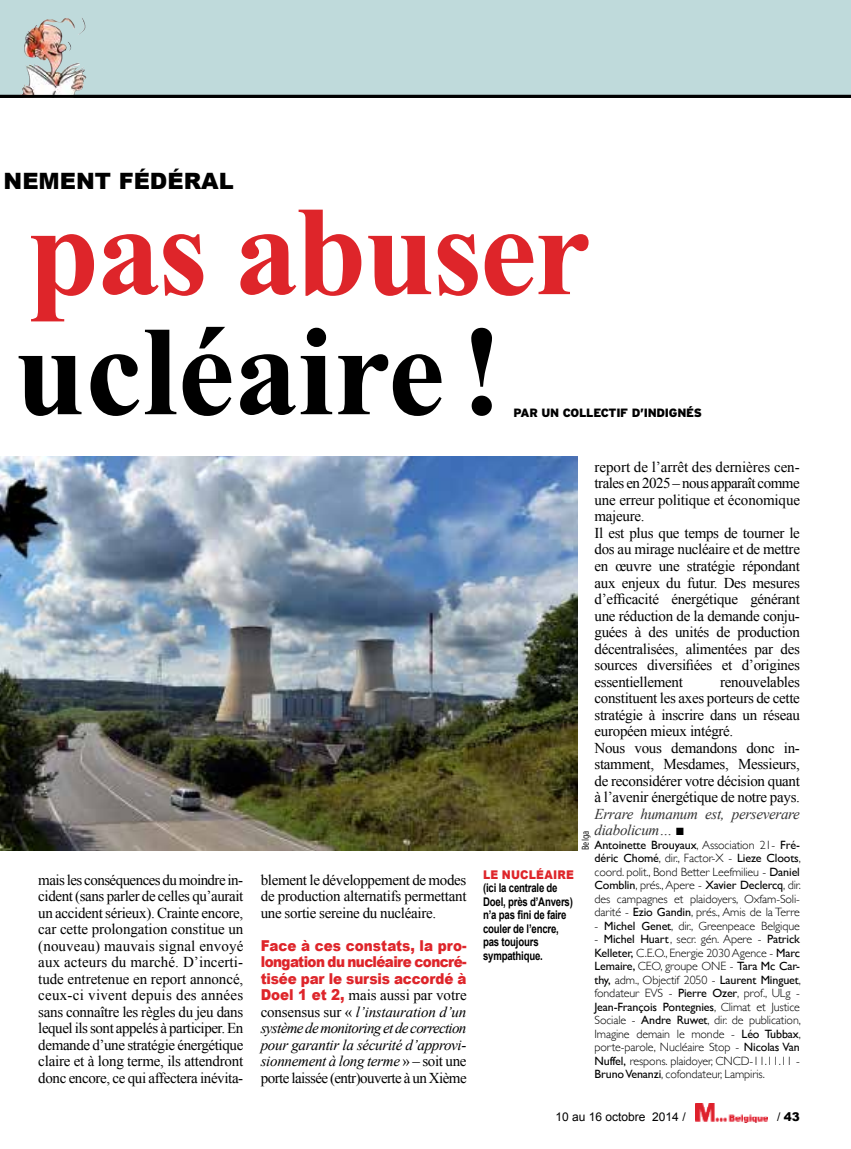
<style>
.page{position:relative;width:851px;height:1149px;background:#fff}
.page>*{position:absolute;margin:0;border:0;box-sizing:border-box;transform-origin:0 0}
.t1{font:700 127.5px "Times New Roman";letter-spacing:-.02em;color:#de252a}
.t2{font:700 127.5px "Times New Roman";color:#000}
.t3{font:900 22.5px "Arial";color:#000}
.t4{font:15px/16.5px "Times New Roman";letter-spacing:-.02em;color:#000;text-align:justify}
.t5{font:italic 15px/16.5px "Times New Roman";letter-spacing:-.02em;color:#000;text-align:justify}
.t6{font:900 15px/16.5px "Arial";letter-spacing:-.04em;color:#de252a;text-align:justify;scale:.9 1}
.t7{font:italic 15px/16.5px "Times New Roman";letter-spacing:-.02em;color:#343434}
.t8{font:300 12px/13.5px "Gill Sans";letter-spacing:-.01em;color:#000;text-align:justify}
.t9{font:700 12px/13.5px "Arial";letter-spacing:-.02em;color:#000;scale:.8 1}
.t10{font:900 12px "Interstate";letter-spacing:-.02em;color:#000}
.t11{font:12px "Arial";color:#000}
.t12{font:900 12px "Arial";letter-spacing:.02em;color:#de252a;scale:.9 1}
.t13{font:900 12px "Arial";color:#000}
.t14{font:300 condensed 9.75px "Interstate";color:#000}
.s1{font-family:"Arial";font-weight:900;font-style:normal;color:#de252a}
.s2{font-style:normal}
.s3{color:#000}
.s4{font-weight:400}
</style>
<div class="page">
<div style="left:0;top:0;width:850px;height:98px;background:#bfdadb"></div>
<img style="left:20px;top:18px;width:66px;height:77px">
<hr style="left:0;top:95px;width:850px;height:3px;background:#000">
<img style="left:0;top:457px;width:577px;height:392px">
<img style="left:695px;top:1103px;width:72px;height:19px">
<h2 class="t3" style="left:4px;top:164px;width:231px">NEMENT FÉDÉRAL</h2>
<h1 class="t1" style="left:29px;top:163px;width:563px">pas abuser</h1>
<h1 class="t2" style="left:15px;top:283px;width:489px">ucléaire !</h1>
<p class="t10" style="left:513px;top:406px;width:190px">PAR UN COLLECTIF D’INDIGNÉS</p>
<p class="t4" style="left:38px;top:871px;width:206px">mais les conséquences du moindre in&shy;cident (sans parler de celles qu’aurait un accident sérieux). Crainte encore, car cette prolongation constitue un (nouveau) mauvais signal envoyé aux acteurs du marché. D’incerti&shy;tude entretenue en report annoncé, ceux-ci vivent depuis des années sans connaître les règles du jeu dans lequel ils sont appelés à participer. En demande d’une stratégie énergétique claire et à long terme, ils attendront donc encore, ce qui affectera inévita-</p>
<p class="t4" style="left:261px;top:871px;width:207px">blement le développement de modes de production alternatifs permettant une sortie sereine du nucléaire.</p>
<p class="t6" style="left:261px;top:936px;width:230px">Face à ces constats, la pro&shy;longation du nucléaire concré&shy;tisée par le sursis accordé à</p>
<p class="t5" style="left:261px;top:986px;width:207px"><span class="s1">Doel 1 et 2,</span> <span class="s2">mais aussi par votre consensus sur «</span> l’instauration d’un système de monitoring et de correction pour garantir la sécurité d’approvi&shy;sionnement à long terme <span class="s2">» – soit une porte laissée (entr)ouverte à un Xième</span></p>
<p class="t12" style="left:483px;top:865px;width:102px">LE NUCLÉAIRE</p>
<p class="t9" style="left:483px;top:881px;width:114px">(ici la centrale de<br>Doel, près d’Anvers) n’a pas fini de faire couler de l’encre, pas toujours sympathique.</p>
<p class="t4" style="left:594px;top:458px;width:207px;text-align:left">report de l’arrêt des dernières cen&shy;trales en 2025 – nous apparaît comme une erreur politique et économique majeure.<br>Il est plus que temps de tourner le dos au mirage nucléaire et de mettre en œuvre une stratégie répondant aux enjeux du futur. Des mesures d’efficacité énergétique générant une réduction de la demande conju&shy;guées à des unités de production décentralisées, alimentées par des sources diversifiées et d’origines essentiellement</p>
<p class="t4" style="left:594px;top:673px;width:207px;text-align:left;text-indent:126px">renouvelables constituent les axes porteurs de cette stratégie à inscrire dans un réseau européen mieux intégré.<br>Nous vous demandons donc in&shy;stamment, Mesdames, Messieurs, de reconsidérer votre décision quant à l’avenir énergétique de notre pays.</p>
<p class="t7" style="left:594px;top:804px;width:207px">Errare humanum est, perseverare diabolicum… <span class="s3">■</span></p>
<p class="t8" style="left:594px;top:837px;width:208px"><span class="s4">Antoinette Brouyaux</span>, Association 21- <span class="s4">Fré&shy;déric Chomé</span>, dir., Factor-X - <span class="s4">Lieze Cloots</span>, coord. polit., Bond Better Leefmilieu - <span class="s4">Daniel Comblin</span>, prés., Apere - <span class="s4">Xavier Declercq</span>, dir. des campagnes et plaidoyers, Oxfam-Soli&shy;darité - <span class="s4">Ezio Gandin</span>, prés., Amis de la Terre</p>
<p class="t8" style="left:594px;top:918px;width:207px">- <span class="s4">Michel Genet</span>, dir., Greenpeace Belgique</p>
<p class="t8" style="left:594px;top:931px;width:208px">- <span class="s4">Michel Huart</span>, secr. gén. Apere - <span class="s4">Patrick Kelleter,</span> C.E.O., Energie 2030 Agence - <span class="s4">Marc Lemaire,</span> CEO, groupe ONE - <span class="s4">Tara Mc Car&shy;thy,</span> adm., Objectif 2050 - <span class="s4">Laurent Minguet</span>, fondateur EVS - <span class="s4">Pierre Ozer</span>, prof., ULg - <span class="s4">Jean-François Pontegnies</span>, Climat et Justice Sociale - <span class="s4">Andre Ruwet</span>, dir. de publication, Imagine demain le monde - <span class="s4">Léo Tubbax</span>, porte-parole, Nucléaire Stop - <span class="s4">Nicolas Van Nuffel,</span> respons. plaidoyer, CNCD-11.11.11 - <span class="s4">Bruno Venanzi</span>, cofondateur, Lampiris.</p>
<p class="t14" style="left:579px;top:849px;width:21px;rotate:-90deg">Belga</p>
<p class="t11" style="left:555px;top:1108px;width:132px">10 au 16 octobre 2014 /</p>
<p class="t13" style="left:777px;top:1108px;width:24px"><span class="s4">/</span> 43</p>
</div>
